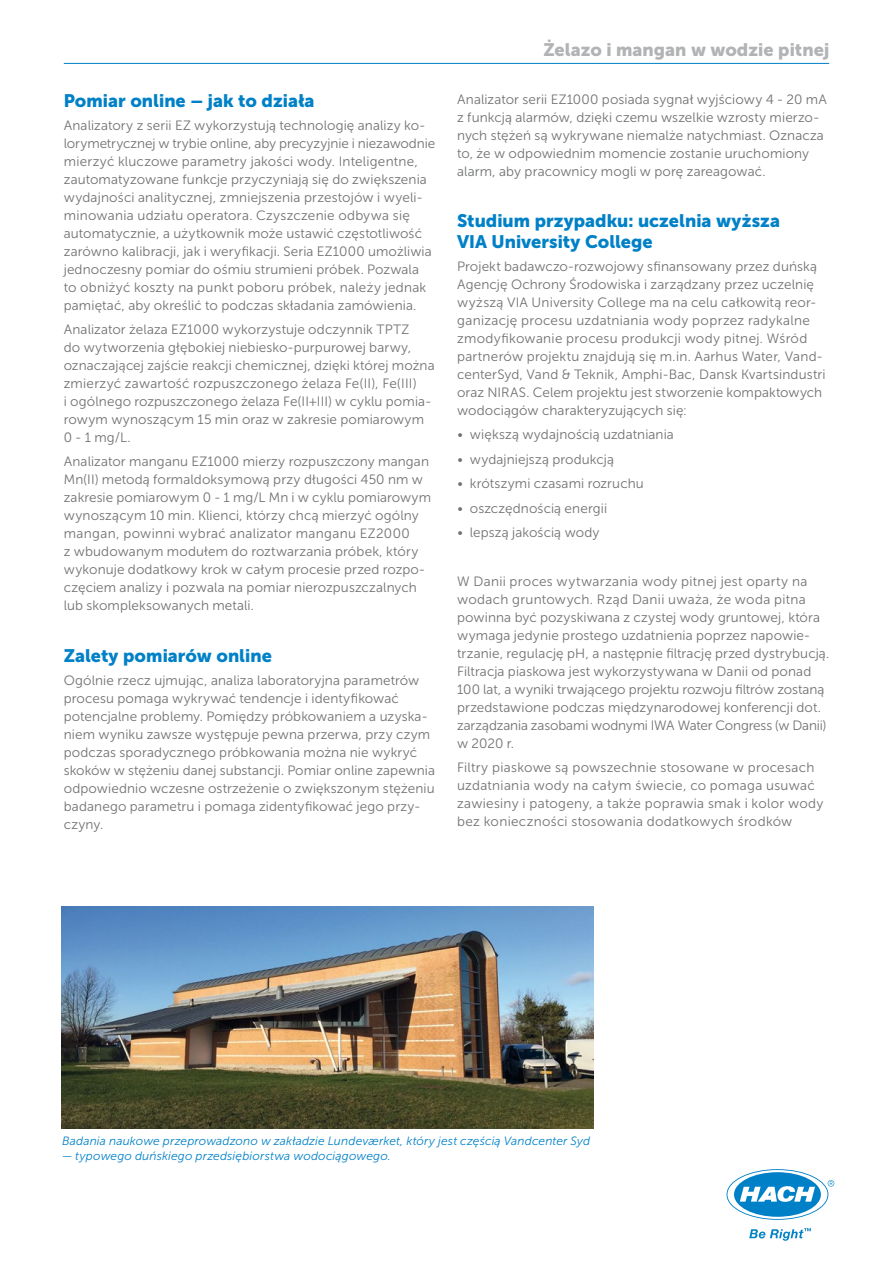
<style>
.page{position:relative;width:893px;height:1263px;background:#fff}
.page>*{position:absolute;margin:0;border:0;box-sizing:border-box;transform-origin:0 0}
.t1{font:18px/21px "Museo Sans Cyrl 900";color:#0081c7}
.t2{font:18px "Museo Sans Cyrl 900";letter-spacing:.005em;color:#b1b3b4}
.t3{font:13.5px/18px "Museo Sans Cyrl 300";letter-spacing:.01em;color:#707172}
.t4{font:italic 12px "Museo Sans Cyrl 300";letter-spacing:.015em;color:#0081c7}
</style>
<div class="page">
<svg style="left:727px;top:1170px;width:107px;height:49px"></svg>
<svg style="left:749px;top:1228px;width:62px;height:13px"></svg>
<img style="left:62px;top:907px;width:531px;height:221px">
<hr style="left:64px;top:63px;width:765px;height:1px;background:#0081c7">
<h1 class="t1" style="left:64px;top:90px;width:252px">Pomiar online – jak to działa</h1>
<p class="t3" style="left:64px;top:116px;width:373px">Analizatory z serii EZ wykorzystują technologię analizy ko&shy;lorymetrycznej w trybie online, aby precyzyjnie i niezawodnie mierzyć kluczowe parametry jakości wody. Inteligentne, zautomatyzowane funkcje przyczyniają się do zwiększenia wydajności analitycznej, zmniejszenia przestojów i wyeli&shy;minowania udziału operatora. Czyszczenie odbywa się automatycznie, a użytkownik może ustawić częstotliwość zarówno kalibracji, jak i weryfikacji. Seria EZ1000 umożliwia jednoczesny pomiar do ośmiu strumieni próbek. Pozwala to obniżyć koszty na punkt poboru próbek, należy jednak pamiętać, aby określić to podczas składania zamówienia.</p>
<p class="t3" style="left:64px;top:320px;width:372px">Analizator żelaza EZ1000 wykorzystuje odczynnik TPTZ<br>do wytworzenia głębokiej niebiesko-purpurowej barwy, oznaczającej zajście reakcji chemicznej, dzięki której można zmierzyć zawartość rozpuszczonego żelaza Fe(II), Fe(III)<br>i ogólnego rozpuszczonego żelaza Fe(II+III) w cyklu pomia&shy;rowym wynoszącym 15 min oraz w zakresie pomiarowym 0 - 1 mg/L.</p>
<p class="t3" style="left:64px;top:453px;width:369px">Analizator manganu EZ1000 mierzy rozpuszczony mangan Mn(II) metodą formaldoksymową przy długości 450 nm w zakresie pomiarowym 0 - 1 mg/L Mn i w cyklu pomiarowym wynoszącym 10 min. Klienci, którzy chcą mierzyć ogólny mangan, powinni wybrać analizator manganu EZ2000<br>z wbudowanym modułem do roztwarzania próbek, który wykonuje dodatkowy krok w całym procesie przed rozpo&shy;częciem analizy i pozwala na pomiar nierozpuszczalnych lub skompleksowanych metali.</p>
<h1 class="t1" style="left:64px;top:645px;width:210px">Zalety pomiarów online</h1>
<p class="t3" style="left:64px;top:671px;width:373px">Ogólnie rzecz ujmując, analiza laboratoryjna parametrów procesu pomaga wykrywać tendencje i identyfikować potencjalne problemy. Pomiędzy próbkowaniem a uzyska&shy;niem wyniku zawsze występuje pewna przerwa, przy czym podczas sporadycznego próbkowania można nie wykryć skoków w stężeniu danej substancji. Pomiar online zapewnia odpowiednio wczesne ostrzeżenie o zwiększonym stężeniu badanego parametru i pomaga zidentyfikować jego przy&shy;czyny.</p>
<h1 class="t2" style="left:543px;top:39px;width:287px">Żelazo i mangan w wodzie pitnej</h1>
<p class="t3" style="left:457px;top:90px;width:371px">Analizator serii EZ1000 posiada sygnał wyjściowy 4 - 20 mA z funkcją alarmów, dzięki czemu wszelkie wzrosty mierzo&shy;nych stężeń są wykrywane niemalże natychmiast. Oznacza to, że w odpowiednim momencie zostanie uruchomiony alarm, aby pracownicy mogli w porę zareagować.</p>
<h1 class="t1" style="left:457px;top:211px;width:324px">Studium przypadku: uczelnia wyższa<br>VIA University College</h1>
<p class="t3" style="left:457px;top:257px;width:370px">Projekt badawczo-rozwojowy sfinansowany przez duńską Agencję Ochrony Środowiska i zarządzany przez uczelnię wyższą VIA University College ma na celu całkowitą reor&shy;ganizację procesu uzdatniania wody poprzez radykalne zmodyfikowanie procesu produkcji wody pitnej. Wśród partnerów projektu znajdują się m.in. Aarhus Water, Vand&shy;centerSyd, Vand &amp; Teknik, Amphi-Bac, Dansk Kvartsindustri oraz NIRAS. Celem projektu jest stworzenie kompaktowych wodociągów charakteryzujących się:</p>
<p class="t3" style="left:457px;top:426px;width:218px">• większą wydajnością uzdatniania</p>
<p class="t3" style="left:457px;top:450px;width:158px">• wydajniejszą produkcją</p>
<p class="t3" style="left:457px;top:475px;width:188px">• krótszymi czasami rozruchu</p>
<p class="t3" style="left:457px;top:499px;width:152px">• oszczędnością energii</p>
<p class="t3" style="left:457px;top:523px;width:144px">• lepszą jakością wody</p>
<p class="t3" style="left:457px;top:572px;width:374px">W Danii proces wytwarzania wody pitnej jest oparty na wodach gruntowych. Rząd Danii uważa, że woda pitna powinna być pozyskiwana z czystej wody gruntowej, która wymaga jedynie prostego uzdatnienia poprzez napowie&shy;trzanie, regulację pH, a następnie filtrację przed dystrybucją.<br>Filtracja piaskowa jest wykorzystywana w Danii od ponad 100 lat, a wyniki trwającego projektu rozwoju filtrów zostaną przedstawione podczas międzynarodowej konferencji dot. zarządzania zasobami wodnymi IWA Water Congress (w Danii) w 2020 r.</p>
<p class="t3" style="left:457px;top:758px;width:368px">Filtry piaskowe są powszechnie stosowane w procesach uzdatniania wody na całym świecie, co pomaga usuwać zawiesiny i patogeny, a także poprawia smak i kolor wody bez konieczności stosowania dodatkowych środków</p>
<p class="t4" style="left:62px;top:1135px;width:529px">Badania naukowe przeprowadzono w zakładzie Lundeværket, który jest częścią Vandcenter Syd</p>
<p class="t4" style="left:62px;top:1150px;width:330px">— typowego duńskiego przedsiębiorstwa wodociągowego.</p>
</div>
